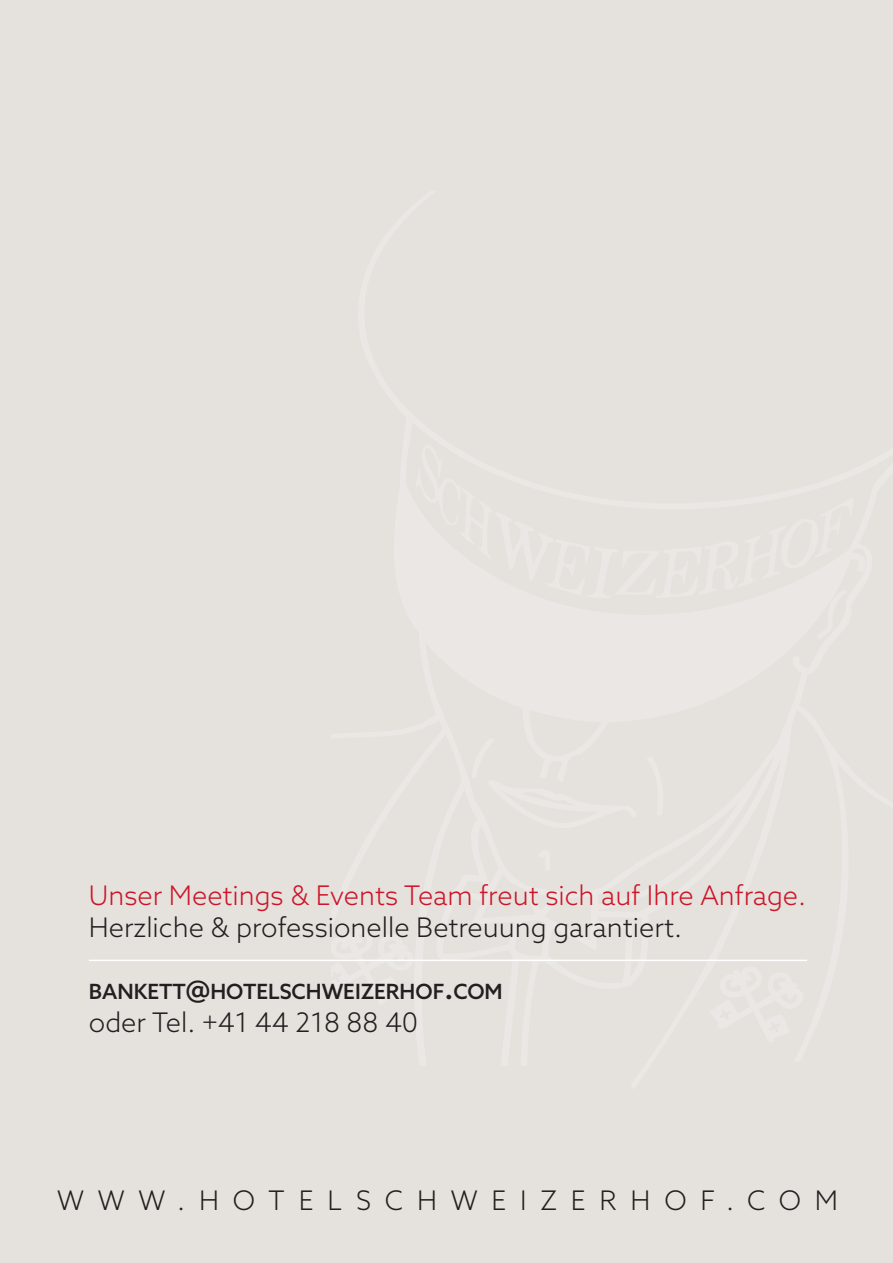
<style>
.page{position:relative;width:893px;height:1263px;background:#e5e2de}
.page>*{position:absolute;margin:0;border:0;box-sizing:border-box;transform-origin:0 0}
.t1{font:300 27px "Azo Sans";color:#231f20}
.t2{font:300 27px "Azo Sans";color:#cd1527}
.t3{font:300 27px "Azo Sans";letter-spacing:.51em;color:#231f20}
.t4{font:500 21px "Azo Sans";color:#231f20}
.s1{font-size:30px}
</style>
<div class="page">
<svg style="left:332px;top:959px;width:81px;height:1px"></svg>
<hr style="left:89px;top:960px;width:718px;height:1px;background:#fff">
<p class="t2" style="left:89px;top:878px;width:719px">Unser Meetings &amp; Events Team freut sich auf Ihre Anfrage.</p>
<p class="t1" style="left:89px;top:910px;width:595px">Herzliche &amp; professionelle Betreuung garantiert.</p>
<p class="t4" style="left:89px;top:978px;width:415px">BANKETT<span class="s1">@</span>HOTELSCHWEIZERHOF<span class="s1">.</span>COM</p>
<p class="t1" style="left:89px;top:1004px;width:331px">oder Tel. +41 44 218 88 40</p>
<p class="t3" style="left:57px;top:1183px;width:782px">WWW.HOTELSCHWEIZERHOF.COM</p>
</div>
